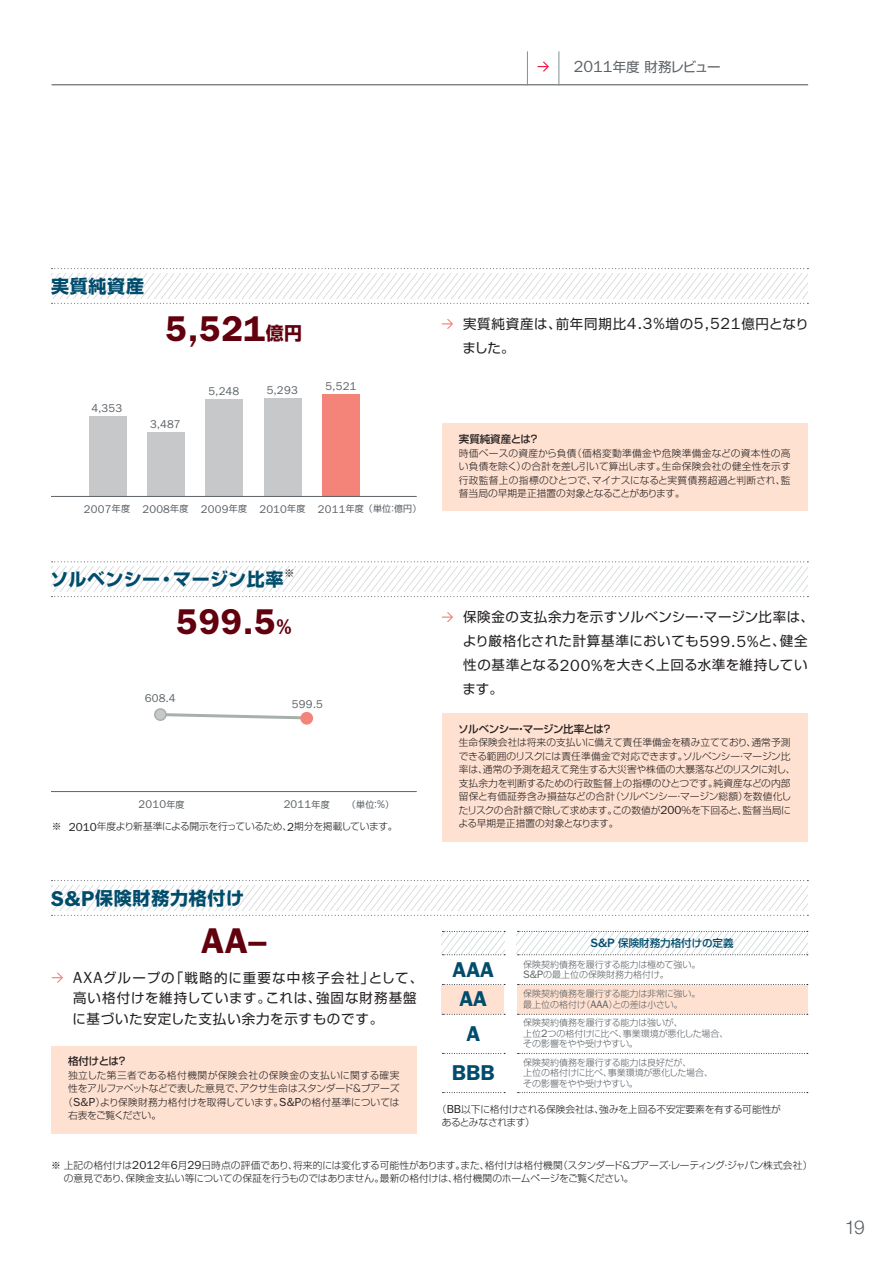
<style>
.page{position:relative;width:893px;height:1263px;background:#fff}
.page>*{position:absolute;margin:0;border:0;box-sizing:border-box;transform-origin:0 0}
.t1{font:600 36px "ITC Franklin Gothic Std";letter-spacing:.015em;color:#62000e}
.t2{font:600 21.6px "ITC Franklin Gothic Std";color:#004c6c}
.t3{font:300 19.05px "Helvetica Neue LT Std";color:#5c6266}
.t4{font:18px "Shin Go Pr 5 Bold 90 msp RKSJ H";letter-spacing:.04em;color:#004c6c}
.t5{font:18px "Shin Go Pr 5 Bold 90 msp RKSJ H";letter-spacing:.02em;color:#004c6c}
.t6{font:13.5px/21px "Shin Go Pr 5 Regular 90 msp RKSJ H";letter-spacing:.05em;color:#231f20}
.t7{font:13.5px/24px "Shin Go Pr 5 Regular 90 msp RKSJ H";letter-spacing:.03em;color:#231f20}
.t8{font:13.5px "Shin Go Pr 5 Regular 90 msp RKSJ H";letter-spacing:-.07em;color:#5c6266}
.t9{font:11.55px "Franklin Gothic";letter-spacing:.02em;color:#5c6266}
.t10{font:11.25px "ITC Franklin Gothic Std";letter-spacing:.02em;color:#5c6266}
.t11{font:10.5px "Shin Go Pr 5 Medium 90 msp RKSJ H";letter-spacing:-.035em;color:#231f20}
.t12{font:10.5px "Shin Go Pr 5 Medium 90 msp RKSJ H";color:#004c6c}
.t13{font:10.5px "Shin Go Pr 5 Medium 90 msp RKSJ H";color:#231f20}
.t14{font:10.5px "Shin Go Pr 5 Bold 90 msp RKSJ H";color:#231f20}
.t15{font:9.75px/13.5px "Shin Go Pr 5 Light 90 msp RKSJ H";letter-spacing:-.01em;color:#231f20}
.t16{font:9.75px "Shin Go Pr 5 Light 90 msp RKSJ H";letter-spacing:-.035em;color:#231f20}
.t17{font:9.75px/13.5px "Shin Go Pr 5 Light 90 msp RKSJ H";letter-spacing:-.03em;color:#231f20}
.t18{font:9.75px "Shin Go Pr 5 Light 90 msp RKSJ H";letter-spacing:.05em;color:#231f20}
.t19{font:9.75px "Shin Go Pr 5 Light 90 msp RKSJ H";letter-spacing:-.05em;color:#231f20}
.t20{font:9px/10.5px "Shin Go Pr 5 Light 90 msp RKSJ H";letter-spacing:-.01em;color:#5c6266}
.t21{font:9px "Shin Go Pr 5 Regular 90 msp RKSJ H";color:#5c6266}
.s1{font-family:"ITC Franklin Gothic Std";font-size:16.2px}
.s2{font-family:"Shin Go Pr 5 Bold 90 msp RKSJ H";font-weight:400;font-size:18px}
.s3{font-family:"Shin Go Pr 5 Regular 90 msp RKSJ H";font-size:9px}
.s4{font-size:21.6px}
.s5{font-family:"ITC Franklin Gothic Std";font-size:11.25px}
.s6{font-family:"ITC Franklin Gothic Std";font-size:11.7px}
.s7{font-family:"ITC Franklin Gothic Std";font-weight:600;font-size:21.6px}
.s8{font-family:"ITC Franklin Gothic Std";font-weight:500;font-size:12.6px}
.s9{font-family:"ITC Franklin Gothic Std";font-size:10.8px}
</style>
<div class="page">
<div style="left:442px;top:985px;width:62px;height:29px;background:#fee1d1"></div>
<div style="left:517px;top:985px;width:291px;height:29px;background:#fee1d1"></div>
<svg style="left:51px;top:268px;width:757px;height:36px"></svg>
<svg style="left:51px;top:561px;width:757px;height:36px"></svg>
<div style="left:300px;top:712px;width:13px;height:13px;background:#f48479;border-radius:50%"></div>
<svg style="left:154px;top:708px;width:153px;height:13px"></svg>
<hr style="left:51px;top:791px;width:366px;height:1px;background:#5c6266">
<div style="left:322px;top:394px;width:38px;height:103px;background:#f48479"></div>
<div style="left:264px;top:399px;width:38px;height:98px;background:#c6c8ca"></div>
<div style="left:205px;top:399px;width:38px;height:98px;background:#c6c8ca"></div>
<div style="left:147px;top:432px;width:38px;height:65px;background:#c6c8ca"></div>
<div style="left:89px;top:416px;width:38px;height:81px;background:#c6c8ca"></div>
<hr style="left:51px;top:496px;width:366px;height:1px;background:#5c6266">
<div style="left:442px;top:713px;width:365px;height:128px;background:#fee1d1"></div>
<div style="left:51px;top:1046px;width:365px;height:88px;background:#fee1d1"></div>
<div style="left:442px;top:424px;width:365px;height:87px;background:#fee1d1"></div>
<svg style="left:442px;top:319px;width:11px;height:10px"></svg>
<svg style="left:442px;top:612px;width:11px;height:10px"></svg>
<svg style="left:52px;top:973px;width:11px;height:10px"></svg>
<svg style="left:517px;top:931px;width:291px;height:24px"></svg>
<svg style="left:517px;top:984px;width:291px;height:1px"></svg>
<svg style="left:517px;top:1014px;width:291px;height:1px"></svg>
<svg style="left:517px;top:1053px;width:291px;height:1px"></svg>
<svg style="left:517px;top:1092px;width:291px;height:1px"></svg>
<svg style="left:442px;top:931px;width:63px;height:24px"></svg>
<svg style="left:442px;top:984px;width:63px;height:1px"></svg>
<svg style="left:442px;top:1014px;width:63px;height:1px"></svg>
<svg style="left:442px;top:1053px;width:63px;height:1px"></svg>
<svg style="left:442px;top:1092px;width:63px;height:1px"></svg>
<svg style="left:51px;top:880px;width:757px;height:36px"></svg>
<hr style="left:52px;top:84px;width:756px;height:1px;background:#5c6266">
<hr style="left:558px;top:51px;width:1px;height:34px;background:#878e93">
<hr style="left:527px;top:51px;width:1px;height:34px;background:#878e93">
<svg style="left:538px;top:62px;width:11px;height:9px"></svg>
<h3 class="t8" style="left:574px;top:62px;width:148px"><span class="s1">2011</span>年度財務レビュー</h3>
<h3 class="t4" style="left:51px;top:279px;width:94px">実質純資産</h3>
<p class="t9" style="left:91px;top:404px;width:33px">4,353</p>
<h1 class="t1" style="left:166px;top:308px;width:138px">5,521<span class="s2">億円</span></h1>
<p class="t9" style="left:209px;top:387px;width:32px">5,248</p>
<p class="t9" style="left:267px;top:386px;width:33px">5,293</p>
<p class="t9" style="left:150px;top:420px;width:32px">3,487</p>
<p class="t9" style="left:325px;top:382px;width:32px">5,521</p>
<p class="t10" style="left:84px;top:505px;width:339px">2007<span class="s3">年度</span> 2008<span class="s3">年度</span> 2009<span class="s3">年度</span> 2010<span class="s3">年度</span> 2011<span class="s3">年度（単位：億円）</span></p>
<h3 class="t5" style="left:50px;top:573px;width:234px">ソルベンシー・マージン比率</h3>
<p class="t14" style="left:284px;top:569px;width:12px">※</p>
<h1 class="t1" style="left:176px;top:601px;width:117px">599.5<span class="s4">%</span></h1>
<p class="t9" style="left:145px;top:694px;width:33px">608.4</p>
<p class="t9" style="left:292px;top:700px;width:33px">599.5</p>
<p class="t10" style="left:138px;top:800px;width:48px">2010<span class="s3">年度</span></p>
<p class="t10" style="left:284px;top:800px;width:48px">2011<span class="s3">年度</span></p>
<p class="t21" style="left:347px;top:801px;width:49px">（単位：<span class="s5">%</span>）</p>
<p class="t16" style="left:52px;top:823px;width:347px">※ <span class="s6">2010</span>年度より新基準による開示を行っているため、<span class="s6">2</span>期分を掲載しています。</p>
<h3 class="t4" style="left:51px;top:891px;width:195px"><span class="s7">S&amp;P</span>保険財務力格付け</h3>
<h1 class="t1" style="left:201px;top:920px;width:67px">AA–</h1>
<h3 class="t6" style="left:73px;top:969px;width:352px"><span class="s1">AXA</span>グループの「戦略的に重要な中核子会社」として、高い格付けを維持しています。これは、強固な財務基盤に基づいた安定した支払い余力を示すものです。</h3>
<p class="t11" style="left:68px;top:1058px;width:61px">格付けとは？</p>
<p class="t18" style="left:68px;top:1072px;width:333px">独立した第三者である格付機関が保険会社の保険金の支払いに関する確実</p>
<p class="t16" style="left:68px;top:1085px;width:333px">性をアルファベットなどで表した意見で、アクサ生命はスタンダード＆プアーズ</p>
<p class="t15" style="left:63px;top:1097px;width:338px">（<span class="s6">S&amp;P</span>）より保険財務力格付けを取得しています。<span class="s6">S&amp;P</span>の格付基準については</p>
<p class="t19" style="left:68px;top:1112px;width:95px">右表をご覧ください。</p>
<h3 class="t6" style="left:463px;top:313px;width:348px;line-height:24px">実質純資産は、前年同期比<span class="s1">4.3%</span>増の<span class="s1">5,521</span>億円となりました。</h3>
<p class="t13" style="left:459px;top:435px;width:82px">実質純資産とは？</p>
<p class="t15" style="left:459px;top:448px;width:333px;text-align:justify">時価ベースの資産から負債（価格変動準備金や危険準備金などの資本性の高い負債を除く）の合計を差し引いて算出します。生命保険会社の健全性を示す行政監督上の指標のひとつで、マイナスになると実質債務超過と判断され、監督当局の早期是正措置の対象となることがあります。</p>
<h3 class="t7" style="left:463px;top:607px;width:353px">保険金の支払余力を示すソルベンシー・マージン比率は、より厳格化された計算基準においても<span class="s1">599.5%</span>と、健全性の基準となる<span class="s1">200%</span>を大きく上回る水準を維持しています。</h3>
<p class="t11" style="left:458px;top:725px;width:156px">ソルベンシー・マージン比率とは？</p>
<p class="t15" style="left:458px;top:737px;width:338px">生命保険会社は将来の支払いに備えて責任準備金を積み立てており、通常予測できる範囲のリスクには責任準備金で対応できます。ソルベンシー・マージン比率は、通常の予測を超えて発生する大災害や株価の大暴落などのリスクに対し、支払余力を判断するための行政監督上の指標のひとつです。純資産などの内部留保と有価証券含み損益などの合計（ソルベンシー・マージン総額）を数値化したリスクの合計額で除して求めます。この数値が<span class="s6">200</span>％を下回ると、監督当局による早期是正措置の対象となります。</p>
<p class="t12" style="left:591px;top:939px;width:144px"><span class="s8">S&amp;P</span> 保険財務力格付けの定義</p>
<h2 class="t2" style="left:452px;top:957px;width:43px">AAA</h2>
<p class="t20" style="left:523px;top:960px;width:179px">保険契約債務を履行する能力は極めて強い。<br><span class="s9">S&amp;P</span>の最上位の保険財務力格付け。</p>
<h2 class="t2" style="left:459px;top:986px;width:29px">AA</h2>
<p class="t20" style="left:523px;top:990px;width:179px">保険契約債務を履行する能力は非常に強い。最上位の格付け（<span class="s9">AAA</span>）との差は小さい。</p>
<h2 class="t2" style="left:466px;top:1021px;width:15px">A</h2>
<p class="t20" style="left:523px;top:1019px;width:207px">保険契約債務を履行する能力は強いが、<br>上位<span class="s9">2</span>つの格付けに比べ、事業環境が悪化した場合、その影響をやや受けやすい。</p>
<h2 class="t2" style="left:452px;top:1060px;width:44px">BBB</h2>
<p class="t20" style="left:523px;top:1058px;width:192px">保険契約債務を履行する能力は良好だが、<br>上位の格付けに比べ、事業環境が悪化した場合、その影響をやや受けやすい。</p>
<p class="t17" style="left:442px;top:1104px;width:341px;text-indent:-5px">（<span class="s6">BB</span>以下に格付けされる保険会社は、強みを上回る不安定要素を有する可能性があるとみなされます）</p>
<p class="t15" style="left:64px;top:1160px;width:750px;text-indent:-13px">※ 上記の格付けは<span class="s6">2012</span>年<span class="s6">6</span>月<span class="s6">29</span>日時点の評価であり、将来的には変化する可能性があります。また、格付けは格付機関（スタンダード＆プアーズ・レーティング・ジャパン株式会社）の意見であり、保険金支払い等についての保証を行うものではありません。最新の格付けは、格付機関のホームページをご覧ください。</p>
<h3 class="t3" style="left:845px;top:1216px;width:21px">19</h3>
</div>
